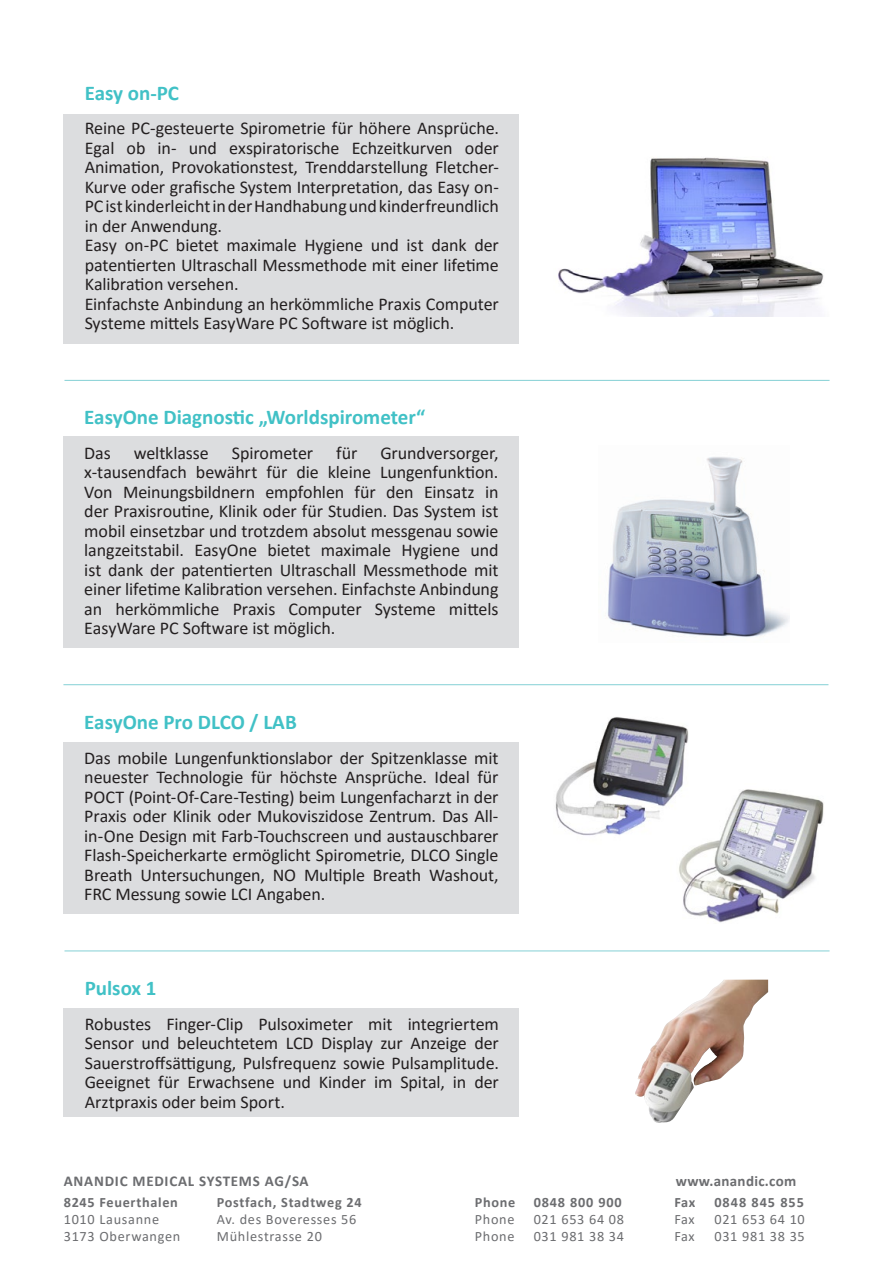
<style>
.page{position:relative;width:893px;height:1263px;background:#fff}
.page>*{position:absolute;margin:0;border:0;box-sizing:border-box;transform-origin:0 0}
.t1{font:700 21px "Calibri";color:#41c1c6}
.t2{font:18px/19.5px "Calibri";letter-spacing:-.005em;color:#231f20;text-align:justify}
.t3{font:700 15px "Calibri";letter-spacing:.045em;color:#6c6d70}
.t4{font:700 15px "Calibri";letter-spacing:.02em;color:#6c6d70}
.t5{font:14.25px "Calibri";letter-spacing:.05em;color:#6c6d70}
.t6{font:700 14.25px "Calibri";letter-spacing:.05em;color:#6c6d70}
.t7{font:700 14.25px "Calibri";letter-spacing:.07em;color:#6c6d70}
</style>
<div class="page">
<div style="left:63px;top:114px;width:455px;height:230px;background:#dcdddf"></div>
<hr style="left:64px;top:380px;width:765px;height:1px;background:#84d0d5">
<div style="left:63px;top:742px;width:455px;height:171px;background:#dcdddf"></div>
<div style="left:63px;top:1008px;width:455px;height:108px;background:#dcdddf"></div>
<div style="left:63px;top:436px;width:455px;height:211px;background:#dcdddf"></div>
<hr style="left:63px;top:684px;width:765px;height:1px;background:#84d0d5">
<img style="left:607px;top:457px;width:182px;height:181px">
<img style="left:679px;top:789px;width:145px;height:134px">
<img style="left:555px;top:717px;width:143px;height:128px">
<img style="left:635px;top:980px;width:89px;height:143px">
<hr style="left:64px;top:950px;width:765px;height:1px;background:#84d0d5">
<img style="left:558px;top:157px;width:266px;height:159px">
<p class="t1" style="left:85px;top:78px;width:96px">Easy on-PC</p>
<p class="t2" style="left:85px;top:118px;width:416px">Reine PC-gesteuerte Spirometrie für höhere Ansprüche.<br>Egal ob in- und exspiratorische Echzeitkurven oder Animation, Provokationstest, Trenddarstellung Fletcher-Kurve oder grafische System Interpretation, das Easy on-PCistkinderleichtinderHandhabungundkinderfreundlich in der Anwendung.</p>
<p class="t2" style="left:85px;top:235px;width:416px">Easy on-PC bietet maximale Hygiene und ist dank der patentierten Ultraschall Messmethode mit einer lifetime Kalibration versehen.</p>
<p class="t2" style="left:85px;top:294px;width:416px">Einfachste Anbindung an herkömmliche Praxis Computer<br>Systeme mittels EasyWare PC Software ist möglich.</p>
<p class="t1" style="left:84px;top:402px;width:342px">EasyOne Diagnostic „Worldspirometer“</p>
<p class="t2" style="left:84px;top:443px;width:28px">Das</p>
<p class="t2" style="left:134px;top:443px;width:77px">weltklasse</p>
<p class="t2" style="left:232px;top:443px;width:83px">Spirometer</p>
<p class="t2" style="left:336px;top:443px;width:23px">für</p>
<p class="t2" style="left:84px;top:443px;width:416px;text-indent:296px">Grundversorger, x-tausendfach bewährt für die kleine Lungenfunktion.<br>Von Meinungsbildnern empfohlen für den Einsatz in der Praxisroutine, Klinik oder für Studien. Das System ist mobil einsetzbar und trotzdem absolut messgenau sowie langzeitstabil. EasyOne bietet maximale Hygiene und ist dank der patentierten Ultraschall Messmethode mit einer lifetime Kalibration versehen. Einfachste Anbindung an herkömmliche Praxis Computer Systeme mittels EasyWare PC Software ist möglich.</p>
<p class="t1" style="left:84px;top:707px;width:214px">EasyOne Pro DLCO / LAB</p>
<p class="t2" style="left:84px;top:747px;width:416px">Das mobile Lungenfunktionslabor der Spitzenklasse mit neuester Technologie für höchste Ansprüche. Ideal für POCT (Point-Of-Care-Testing) beim Lungenfacharzt in der Praxis oder Klinik oder Mukoviszidose Zentrum. Das All&shy;in-One Design mit Farb-Touchscreen und austauschbarer Flash-Speicherkarte ermöglicht Spirometrie, DLCO Single Breath Untersuchungen, NO Multiple Breath Washout, FRC Messung sowie LCI Angaben.</p>
<p class="t1" style="left:85px;top:973px;width:73px">Pulsox 1</p>
<p class="t2" style="left:85px;top:1014px;width:416px">Robustes Finger-Clip Pulsoximeter mit integriertem Sensor und beleuchtetem LCD Display zur Anzeige der Sauerstroffsättigung, Pulsfrequenz sowie Pulsamplitude.<br>Geeignet für Erwachsene und Kinder im Spital, in der Arztpraxis oder beim Sport.</p>
<p class="t3" style="left:64px;top:1170px;width:246px">ANANDIC MEDICAL SYSTEMS AG/SA</p>
<p class="t4" style="left:676px;top:1170px;width:122px">www.anandic.com</p>
<p class="t6" style="left:64px;top:1192px;width:116px">8245 Feuerthalen</p>
<p class="t6" style="left:217px;top:1192px;width:146px">Postfach, Stadtweg 24</p>
<p class="t6" style="left:475px;top:1192px;width:42px">Phone</p>
<p class="t6" style="left:534px;top:1192px;width:90px">0848 800 900</p>
<p class="t6" style="left:674px;top:1192px;width:23px">Fax</p>
<p class="t7" style="left:714px;top:1192px;width:91px">0848 845 855</p>
<p class="t5" style="left:64px;top:1209px;width:97px">1010 Lausanne</p>
<p class="t5" style="left:217px;top:1209px;width:141px">Av. des Boveresses 56</p>
<p class="t5" style="left:475px;top:1209px;width:41px">Phone</p>
<p class="t5" style="left:534px;top:1209px;width:92px">021 653 64 08</p>
<p class="t5" style="left:674px;top:1209px;width:22px">Fax</p>
<p class="t5" style="left:714px;top:1209px;width:92px">021 653 64 10</p>
<p class="t5" style="left:64px;top:1226px;width:118px">3173 Oberwangen</p>
<p class="t5" style="left:217px;top:1226px;width:107px">Mühlestrasse 20</p>
<p class="t5" style="left:475px;top:1226px;width:41px">Phone</p>
<p class="t5" style="left:534px;top:1226px;width:92px">031 981 38 34</p>
<p class="t5" style="left:674px;top:1226px;width:22px">Fax</p>
<p class="t5" style="left:714px;top:1226px;width:92px">031 981 38 35</p>
</div>
